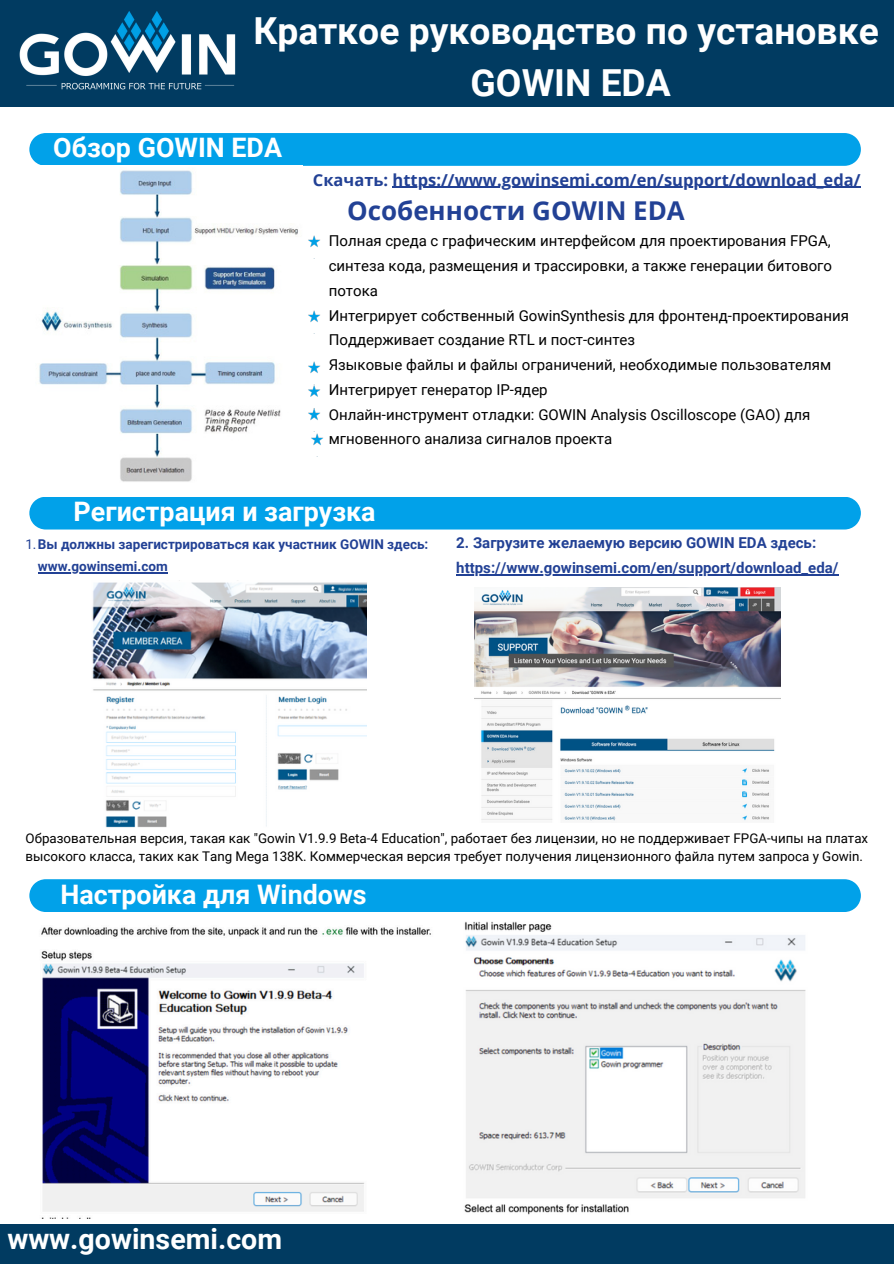
<style>
.page{position:relative;width:894px;height:1264px;background:#fff}
.page>*{position:absolute;margin:0;border:0;box-sizing:border-box;transform-origin:0 0}
.t1{font:700 37.2px/51.8px "Roboto";color:#fff;text-align:center}
.t2{font:700 28.5px "Roboto";color:#fff}
.t3{font:700 26.85px "Roboto";color:#fff}
.t4{font:700 25.95px "Open Sans";color:#224195}
.t5{font:700 16.5px "Open Sans";color:#224195}
.t6{font:15px/24.8px "Roboto";color:#000}
.t7{font:700 15px "Roboto";color:#224195}
.t8{font:700 13.5px "Roboto";color:#224195}
.t9{font:13.35px/17.9px "Roboto";color:#000}
.s1{font-weight:400}
</style>
<div class="page">
<div style="left:0;top:0;width:893px;height:107px;background:#013b61"></div>
<div style="left:29px;top:133px;width:831px;height:33px;background:#01a1e9"></div>
<img style="left:308px;top:235px;width:12px;height:24px">
<img style="left:308px;top:310px;width:12px;height:12px">
<div style="left:29px;top:497px;width:831px;height:32px;background:#01a1e9"></div>
<div style="left:29px;top:879px;width:831px;height:33px;background:#01a1e9"></div>
<div style="left:0;top:1223px;width:893px;height:40px;background:#013b61"></div>
<img style="left:19px;top:11px;width:216px;height:79px">
<img style="left:308px;top:361px;width:12px;height:12px">
<img style="left:308px;top:384px;width:13px;height:13px">
<img style="left:308px;top:408px;width:12px;height:12px">
<img style="left:311px;top:431px;width:12px;height:14px">
<img style="left:39px;top:170px;width:259px;height:312px">
<img style="left:92px;top:580px;width:274px;height:247px">
<img style="left:474px;top:587px;width:306px;height:234px">
<img style="left:41px;top:927px;width:390px;height:291px">
<img style="left:464px;top:921px;width:342px;height:294px">
<hr style="left:38px;top:572px;width:130px;height:1px;background:#224195">
<hr style="left:456px;top:574px;width:382px;height:1px;background:#224195">
<hr style="left:392px;top:187px;width:468px;height:1px;background:#224195">
<p class="t1" style="left:253px;top:6px;width:626px">Краткое руководство по установке<br>GOWIN EDA</p>
<h2 class="t3" style="left:53px;top:132px;width:230px">Обзор GOWIN EDA</h2>
<h2 class="t5" style="left:313px;top:168px;width:549px">Скачать: https://www.gowinsemi.com/en/support/download_eda/</h2>
<p class="t4" style="left:347px;top:192px;width:339px">Особенности GOWIN EDA</p>
<h3 class="t6" style="left:328px;top:229px;width:521px">Полная среда с графическим интерфейсом для проектирования FPGA, синтеза кода, размещения и трассировки, а также генерации битового потока<br>Интегрирует собственный GowinSynthesis для фронтенд-проектирования Поддерживает создание RTL и пост-синтез<br>Языковые файлы и файлы ограничений, необходимые пользователям Интегрирует генератор IP-ядер<br>Онлайн-инструмент отладки: GOWIN Analysis Oscilloscope (GAO) для мгновенного анализа сигналов проекта</h3>
<p class="t3" style="left:74px;top:495px;width:303px">Регистрация и загрузка</p>
<p class="t8" style="left:25px;top:536px;width:404px"><span class="s1">1.</span>Вы должны зарегистрироваться как участник GOWIN здесь:</p>
<p class="t8" style="left:38px;top:558px;width:131px">www.gowinsemi.com</p>
<h2 class="t7" style="left:456px;top:534px;width:361px">2. Загрузите желаемую версию GOWIN EDA здесь:</h2>
<p class="t7" style="left:456px;top:559px;width:383px">https://www.gowinsemi.com/en/support/download_eda/</p>
<p class="t9" style="left:26px;top:829px;width:843px">Образовательная версия, такая как "Gowin V1.9.9 Beta-4 Education", работает без лицензии, но не поддерживает FPGA-чипы на платах высокого класса, таких как Tang Mega 138K. Коммерческая версия требует получения лицензионного файла путем запроса у Gowin.</p>
<h3 class="t3" style="left:60px;top:878px;width:307px">Настройка для Windows</h3>
<p class="t2" style="left:7px;top:1222px;width:276px">www.gowinsemi.com</p>
</div>
